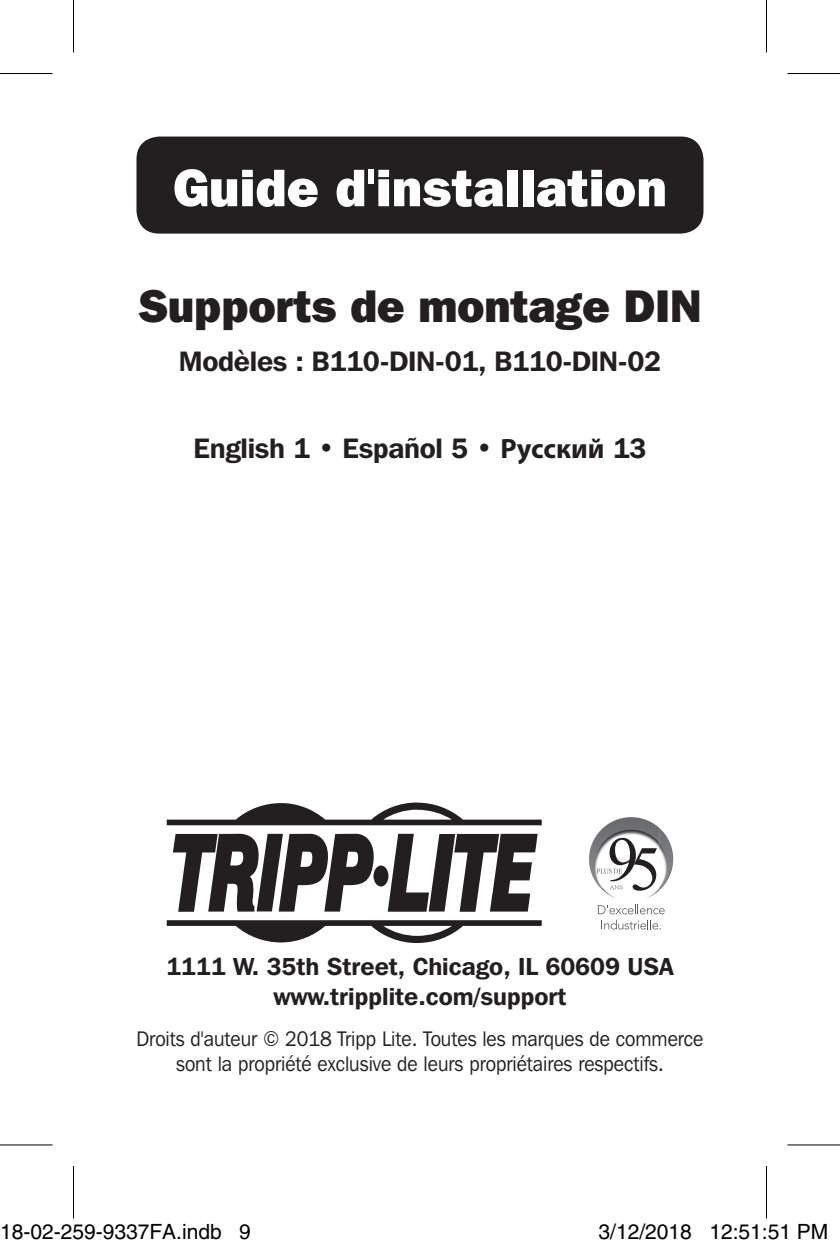
<style>
.page{position:relative;width:840px;height:1250px;background:#fff}
.page>*{position:absolute;margin:0;border:0;box-sizing:border-box;transform-origin:0 0}
.t1{font:800 52.5px "Franklin Gothic IT Cby BT";color:#fff}
.t2{font:800 45.5px "Franklin Gothic IT Cby BT";letter-spacing:-.01em;color:#231f20}
.t3{font:600 28px "Franklin Gothic IT Cby BT";letter-spacing:-.01em;color:#231f20}
.t4{font:600 24.5px/29.4px "Franklin Gothic IT Cby BT";color:#231f20;text-align:center}
.t5{font:21px/25.2px "Franklin Gothic IT Cby BT";color:#231f20;text-align:center;scale:.93 1}
.t6{font:21px "Helvetica";color:#000}
.s1{font-family:"Myriad Pro";font-weight:700}
</style>
<div class="page">
<div style="left:136px;top:136px;width:568px;height:98px;background:#231f20;border-radius:23px"></div>
<div style="left:374px;top:865px;width:14px;height:21px;background:#231f20;border-radius:50%"></div>
<svg style="left:173px;top:833px;width:202px;height:78px"></svg>
<svg style="left:388px;top:833px;width:150px;height:78px"></svg>
<svg style="left:167px;top:802px;width:375px;height:23px"></svg>
<svg style="left:167px;top:920px;width:375px;height:23px"></svg>
<img style="left:593px;top:817px;width:36px;height:23px">
<img style="left:659px;top:836px;width:14px;height:54px">
<img style="left:600px;top:887px;width:51px;height:12px">
<svg style="left:610px;top:838px;width:47px;height:52px"></svg>
<svg style="left:598px;top:904px;width:67px;height:25px"></svg>
<svg style="left:0;top:1145px;width:52px;height:1px"></svg>
<svg style="left:788px;top:1145px;width:52px;height:1px"></svg>
<hr style="left:0;top:73px;width:52px;height:1px;background:#000">
<hr style="left:788px;top:73px;width:52px;height:1px;background:#000">
<hr style="left:0;top:1144px;width:52px;height:1px;background:#000">
<hr style="left:788px;top:1144px;width:52px;height:1px;background:#000">
<hr style="left:73px;top:0;width:1px;height:52px;background:#000">
<hr style="left:73px;top:1166px;width:1px;height:52px;background:#000">
<hr style="left:766px;top:0;width:1px;height:52px;background:#000">
<hr style="left:766px;top:1166px;width:1px;height:52px;background:#000">
<div style="left:32px;top:1225px;width:8px;height:13px;border:1px solid #fff;border-radius:50%"></div>
<div style="left:30px;top:1224px;width:12px;height:16px;border:1px solid #fff;border-radius:50%"></div>
<div style="left:659px;top:1225px;width:8px;height:13px;border:1px solid #fff;border-radius:50%"></div>
<div style="left:657px;top:1224px;width:11px;height:16px;border:1px solid #fff;border-radius:50%"></div>
<p class="t1" style="left:173px;top:154px;width:496px">Guide d'installation</p>
<p class="t2" style="left:138px;top:277px;width:565px">Supports de montage DIN</p>
<p class="t3" style="left:179px;top:344px;width:484px">Modèles : B110-DIN-01, B110-DIN-02</p>
<p class="t3" style="left:193px;top:430px;width:455px">English 1 • Español 5 • <span class="s1">Русский</span> 13</p>
<p class="t4" style="left:166px;top:951px;width:509px">1111 W. 35th Street, Chicago, IL 60609 USA www.tripplite.com/support</p>
<p class="t5" style="left:136px;top:1025px;width:611px">Droits d'auteur © 2018 Tripp Lite. Toutes les marques de commerce sont la propriété exclusive de leurs propriétaires respectifs.</p>
<p class="t6" style="left:0;top:1219px;width:252px">18-02-259-9337FA.indb 9</p>
<p class="t6" style="left:598px;top:1219px;width:231px">3/12/2018 12:51:51 PM</p>
</div>
